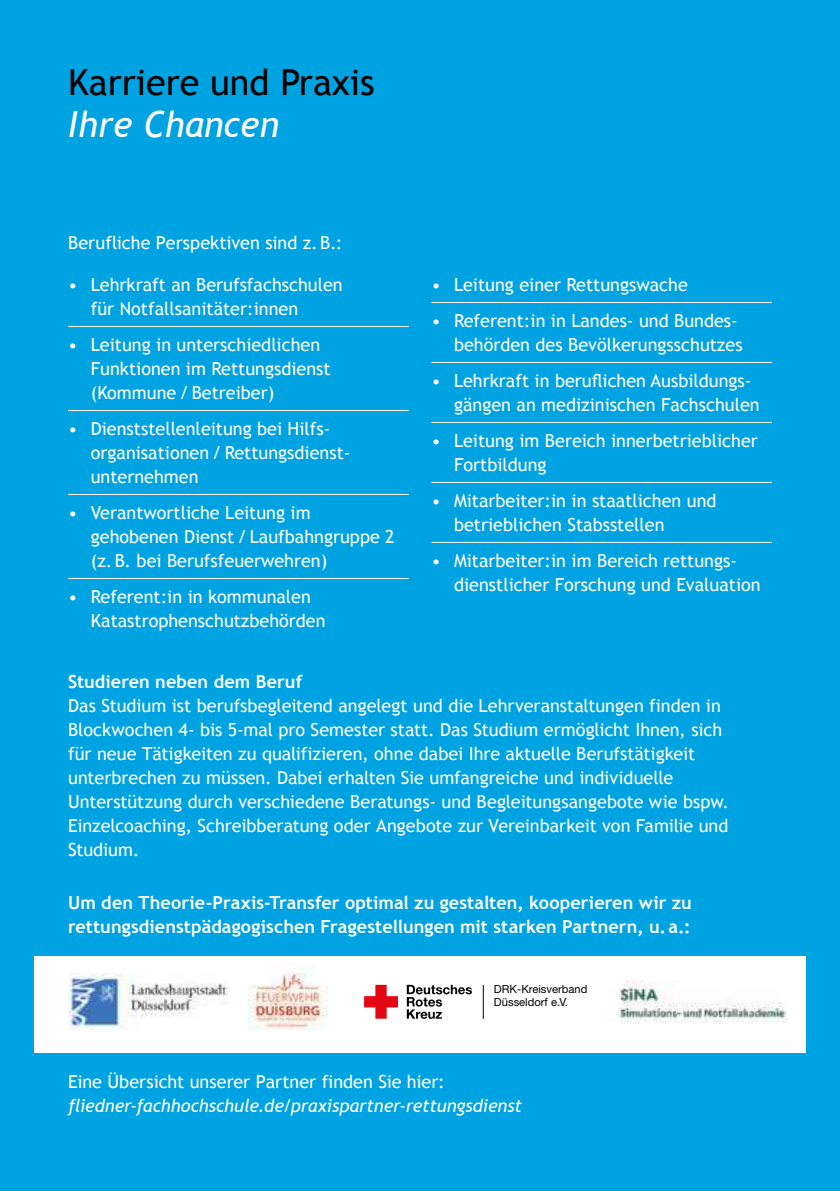
<style>
.page{position:relative;width:840px;height:1191px;background:#fff}
.page>*{position:absolute;margin:0;border:0;box-sizing:border-box;transform-origin:0 0}
.t1{font:36px "Trebuchet MS";color:#000}
.t2{font:italic 36px "Trebuchet MS";color:#fff}
.t3{font:18px/24px "Trebuchet MS";color:#fff}
.t4{font:700 18px/24px "Trebuchet MS";letter-spacing:.005em;color:#fff}
.t5{font:italic 18px "Trebuchet MS";letter-spacing:-.005em;color:#fff}
.t6{font:11.2px/12.8px "Helvetica Neue";color:#000}
</style>
<div class="page">
<div style="left:0;top:0;width:839px;height:1191px;background:#00a3e2"></div>
<div style="left:34px;top:956px;width:771px;height:96px;background:#fff"></div>
<hr style="left:68px;top:326px;width:340px;height:1px;background:#fff">
<hr style="left:68px;top:410px;width:340px;height:1px;background:#fff">
<hr style="left:68px;top:494px;width:340px;height:1px;background:#fff">
<hr style="left:68px;top:578px;width:340px;height:1px;background:#fff">
<hr style="left:431px;top:302px;width:340px;height:1px;background:#fff">
<hr style="left:431px;top:362px;width:340px;height:1px;background:#fff">
<hr style="left:431px;top:422px;width:340px;height:1px;background:#fff">
<hr style="left:431px;top:482px;width:340px;height:1px;background:#fff">
<hr style="left:431px;top:542px;width:340px;height:1px;background:#fff">
<img style="left:248px;top:962px;width:79px;height:69px">
<svg style="left:406px;top:984px;width:65px;height:34px"></svg>
<svg style="left:364px;top:984px;width:34px;height:34px"></svg>
<hr style="left:482px;top:984px;width:1px;height:34px;background:#000">
<img style="left:619px;top:981px;width:166px;height:41px">
<img style="left:69px;top:973px;width:160px;height:57px">
<h1 class="t1" style="left:68px;top:61px;width:308px">Karriere und Praxis</h1>
<h1 class="t2" style="left:68px;top:103px;width:212px">Ihre Chancen</h1>
<p class="t3" style="left:68px;top:231px;width:275px">Berufliche Perspektiven sind z.B.:</p>
<p class="t3" style="left:91px;top:273px;width:253px;text-indent:-23px">• Lehrkraft an Berufsfachschulen für Notfallsanitäter:innen</p>
<p class="t3" style="left:91px;top:333px;width:241px;text-indent:-23px">• Leitung in unterschiedlichen<br>Funktionen im Rettungsdienst (Kommune / Betreiber)</p>
<p class="t3" style="left:91px;top:417px;width:261px;text-indent:-23px">• Dienststellenleitung bei Hilfs&shy;organisationen / Rettungsdienst&shy;unternehmen</p>
<p class="t3" style="left:91px;top:501px;width:305px;text-indent:-23px">• Verantwortliche Leitung im gehobenen Dienst / Laufbahngruppe 2 (z.B. bei Berufsfeuerwehren)</p>
<p class="t3" style="left:91px;top:585px;width:236px;text-indent:-23px">• Referent:in in kommunalen<br>Katastrophenschutzbehörden</p>
<p class="t3" style="left:431px;top:273px;width:258px">• Leitung einer Rettungswache</p>
<p class="t3" style="left:431px;top:309px;width:312px;text-align:right">• Referent:in in Landes- und Bundes&shy;behörden des Bevölkerungsschutzes</p>
<p class="t3" style="left:454px;top:369px;width:307px;text-indent:-23px">• Lehrkraft in beruflichen Ausbildungs&shy;gängen an medizinischen Fachschulen</p>
<p class="t3" style="left:454px;top:429px;width:305px;text-indent:-23px">• Leitung im Bereich innerbetrieblicher<br>Fortbildung</p>
<p class="t3" style="left:454px;top:489px;width:264px;text-indent:-23px">• Mitarbeiter:in in staatlichen und betrieblichen Stabsstellen</p>
<p class="t3" style="left:454px;top:549px;width:308px;text-indent:-23px">• Mitarbeiter:in im Bereich rettungs&shy;dienstlicher Forschung und Evaluation</p>
<p class="t4" style="left:68px;top:670px;width:235px">Studieren neben dem Beruf</p>
<p class="t3" style="left:68px;top:694px;width:662px">Das Studium ist berufsbegleitend angelegt und die Lehrveranstaltungen finden in Blockwochen 4- bis 5-mal pro Semester statt. Das Studium ermöglicht Ihnen, sich für neue Tätigkeiten zu qualifizieren, ohne dabei Ihre aktuelle Berufstätigkeit unterbrechen zu müssen. Dabei erhalten Sie umfangreiche und individuelle Unterstützung durch verschiedene Beratungs- und Begleitungsangebote wie bspw.<br>Einzelcoaching, Schreibberatung oder Angebote zur Vereinbarkeit von Familie und Studium.</p>
<p class="t4" style="left:68px;top:890px;width:625px">Um den Theorie-Praxis-Transfer optimal zu gestalten, kooperieren wir zu rettungsdienstpädagogischen Fragestellungen mit starken Partnern, u.a.:</p>
<p class="t6" style="left:493px;top:983px;width:95px">DRK-Kreisverband<br>Düsseldorf e.V.</p>
<p class="t3" style="left:68px;top:1070px;width:378px">Eine Übersicht unserer Partner finden Sie hier:</p>
<p class="t5" style="left:68px;top:1095px;width:455px">fliedner-fachhochschule.de/praxispartner-rettungsdienst</p>
</div>
